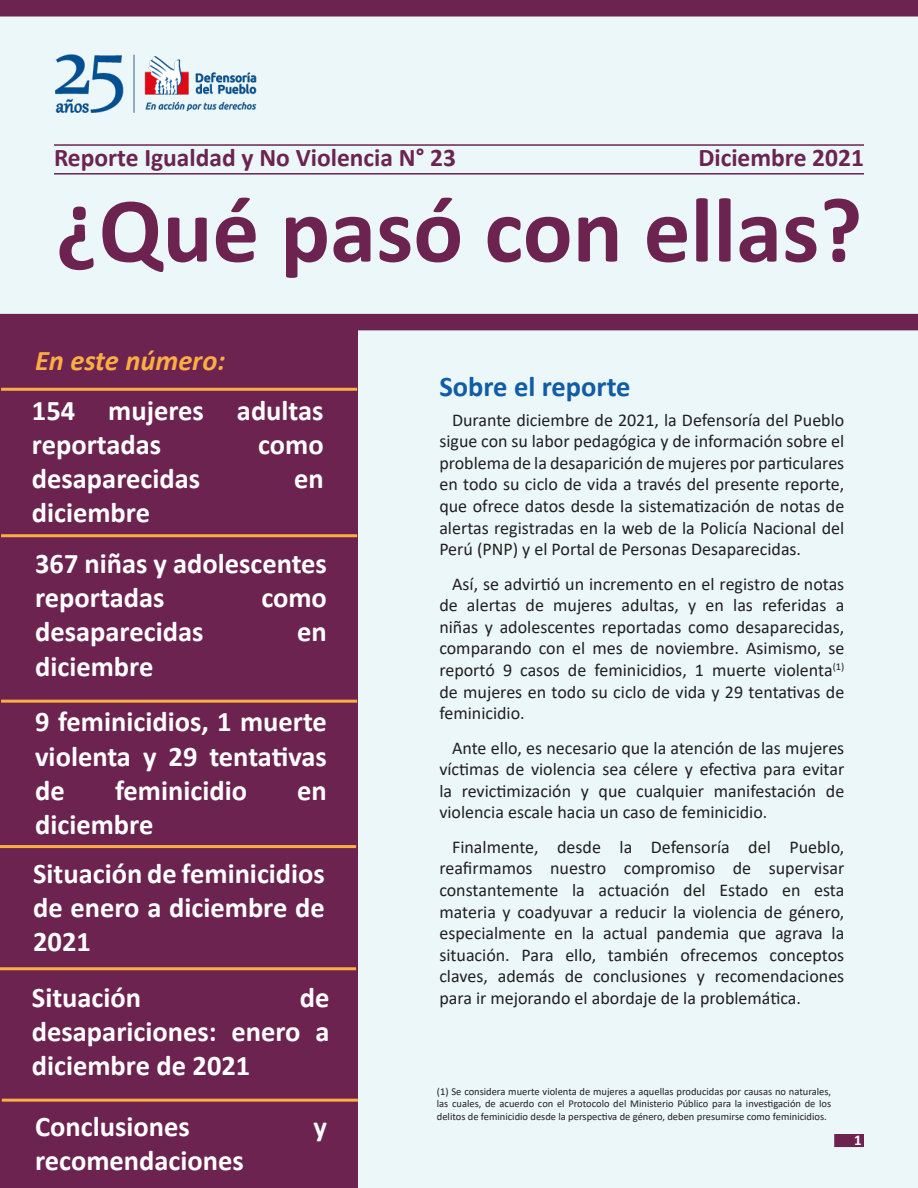
<style>
.page{position:relative;width:918px;height:1188px;background:#ebf7f9}
.page>*{position:absolute;margin:0;border:0;box-sizing:border-box;transform-origin:0 0}
.t1{font:700 93px "Calibri";color:#6c234f}
.t2{font:700 28.5px/34.2px "Calibri";color:#fff;text-align:justify}
.Titular{font:700 28.5px "Calibri";color:#105ca5}
.t3{font:italic 700 28.5px "Calibri";color:#fbae44}
.t4{font:700 25.5px "Calibri";color:#6c234f}
.Párrafo{font:18px/21.6px "Calibri";color:#231f20;text-align:justify}
.t5{font:700 15px "Calibri";color:#fff}
.Párrafo-2{font:10.5px/12.6px "Calibri";color:#231f20;text-align:justify}
</style>
<div class="page">
<div style="left:834px;top:1134px;width:30px;height:13px;background:#6d234f"></div>
<div style="left:0;top:330px;width:357px;height:858px;background:#6d234f"></div>
<hr style="left:54px;top:173px;width:810px;height:2px;background:#6d234f">
<hr style="left:1px;top:388px;width:356px;height:3px;background:#fbae44">
<hr style="left:1px;top:534px;width:356px;height:3px;background:#fbae44">
<hr style="left:1px;top:700px;width:356px;height:3px;background:#fbae44">
<hr style="left:2px;top:1099px;width:356px;height:3px;background:#fbae44">
<hr style="left:0;top:845px;width:356px;height:3px;background:#fbae44">
<hr style="left:0;top:967px;width:356px;height:3px;background:#fbae44">
<hr style="left:54px;top:144px;width:810px;height:2px;background:#6d234f">
<div style="left:0;top:0;width:918px;height:16px;background:#6d234f"></div>
<div style="left:0;top:314px;width:918px;height:16px;background:#6d234f"></div>
<img style="left:54px;top:54px;width:203px;height:59px">
<p class="t4" style="left:54px;top:140px;width:404px">Reporte Igualdad y No Violencia N° 23</p>
<p class="t4" style="left:698px;top:140px;width:167px">Diciembre 2021</p>
<p class="t1" style="left:56px;top:165px;width:808px">¿Qué pasó con ellas?</p>
<p class="t3" style="left:35px;top:340px;width:192px">En este número:</p>
<p class="t2" style="left:32px;top:393px;width:293px">154 mujeres adultas reportadas</p>
<p class="t2" style="left:258px;top:427px;width:67px">como</p>
<p class="t2" style="left:32px;top:461px;width:170px">desaparecidas</p>
<p class="t2" style="left:294px;top:461px;width:31px">en</p>
<p class="t2" style="left:32px;top:495px;width:120px">diciembre</p>
<p class="t2" style="left:35px;top:546px;width:293px">367 niñas y adolescentes reportadas</p>
<p class="t2" style="left:261px;top:580px;width:67px">como</p>
<p class="t2" style="left:35px;top:614px;width:170px">desaparecidas</p>
<p class="t2" style="left:297px;top:614px;width:31px">en</p>
<p class="t2" style="left:35px;top:649px;width:120px">diciembre</p>
<p class="t2" style="left:35px;top:705px;width:293px">9 feminicidios, 1 muerte violenta y 29 tentativas de</p>
<p class="t2" style="left:115px;top:773px;width:133px">feminicidio</p>
<p class="t2" style="left:297px;top:773px;width:31px">en</p>
<p class="t2" style="left:35px;top:807px;width:120px">diciembre</p>
<p class="t2" style="left:33px;top:856px;width:293px">Situación de feminicidios de enero a diciembre de 2021</p>
<p class="t2" style="left:32px;top:980px;width:111px">Situación</p>
<p class="t2" style="left:32px;top:980px;width:299px;text-indent:268px">de desapariciones: enero a diciembre de 2021</p>
<p class="t2" style="left:35px;top:1109px;width:156px">Conclusiones</p>
<p class="t2" style="left:313px;top:1109px;width:15px">y</p>
<p class="t2" style="left:35px;top:1143px;width:210px">recomendaciones</p>
<p class="Titular" style="left:439px;top:366px;width:193px">Sobre el reporte</p>
<p class="Párrafo" style="left:439px;top:408px;width:407px;text-indent:13px">Durante diciembre de 2021, la Defensoría del Pueblo sigue con su labor pedagógica y de información sobre el problema de la desaparición de mujeres por particulares en todo su ciclo de vida a través del presente reporte, que ofrece datos desde la sistematización de notas de alertas registradas en la web de la Policía Nacional del Perú (PNP) y el Portal de Personas Desaparecidas.</p>
<p class="Párrafo" style="left:439px;top:572px;width:407px;text-indent:13px">Así, se advirtió un incremento en el registro de notas de alertas de mujeres adultas, y en las referidas a niñas y adolescentes reportadas como desaparecidas, comparando con el mes de noviembre. Asimismo, se reportó 9 casos de feminicidios, 1 muerte violenta<sup>(1) </sup>de mujeres en todo su ciclo de vida y 29 tentativas de feminicidio.</p>
<p class="Párrafo" style="left:439px;top:736px;width:407px;text-indent:13px">Ante ello, es necesario que la atención de las mujeres víctimas de violencia sea célere y efectiva para evitar la revictimización y que cualquier manifestación de violencia escale hacia un caso de feminicidio.</p>
<p class="Párrafo" style="left:439px;top:835px;width:407px;text-indent:13px">Finalmente, desde la Defensoría del Pueblo, reafirmamos nuestro compromiso de supervisar constantemente la actuación del Estado en esta materia y coadyuvar a reducir la violencia de género, especialmente en la actual pandemia que agrava la situación. Para ello, también ofrecemos conceptos claves, además de conclusiones y recomendaciones para ir mejorando el abordaje de la problemática.</p>
<p class="Párrafo-2" style="left:437px;top:1085px;width:396px">(1) Se considera muerte violenta de mujeres a aquellas producidas por causas no naturales, las cuales, de acuerdo con el Protocolo del Ministerio Público para la investigación de los delitos de feminicidio desde la perspectiva de género, deben presumirse como feminicidios.</p>
<p class="t5" style="left:854px;top:1130px;width:9px">1</p>
</div>
